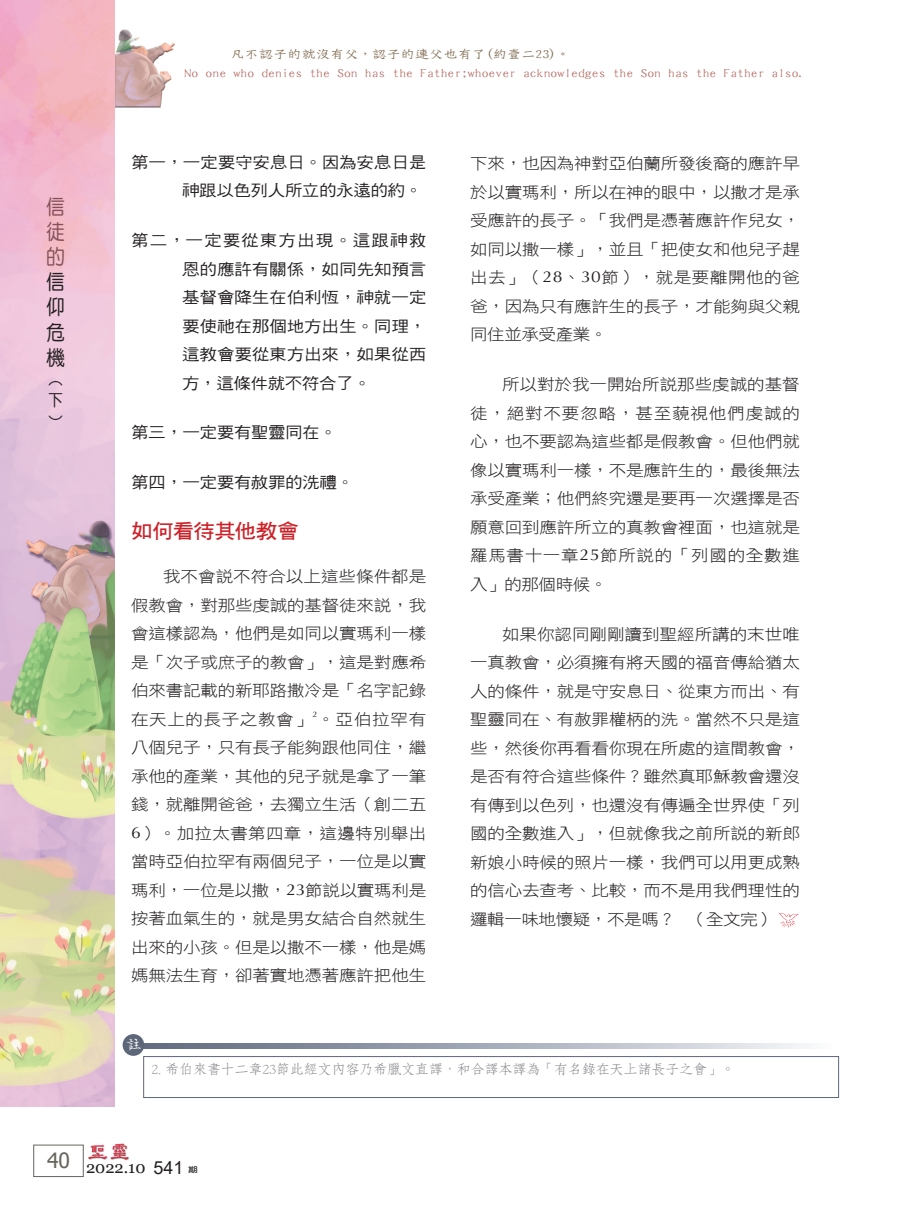
<style>
.page{position:relative;width:919px;height:1217px;background:#fff}
.page>*{position:absolute;margin:0;border:0;box-sizing:border-box;transform-origin:0 0}
.t1{font:21px/25.2px "DF Yuan W5 WIN BF";color:#231f20;text-align:justify;scale:.9 1}
.t2{font:21px/25.2px "DF Yuan W5 WIN BF";color:#845155;text-align:justify;scale:.9 1}
.t3{font:21px "Tahoma";color:#67655d}
.大標{font:20.25px "DF Hei W7 WIN BF";letter-spacing:-.04em;color:#cc2128;scale:1.08 1}
.t4{font:16.5px "Georgia";color:#231f20}
.t5{font:16.5px/19.8px "DF Yuan W5 WIN BF";color:#231f20;text-align:justify;scale:.9 1}
.t6{font:16.5px "DFWZ Ming W4 WIN BF";color:#fff}
.t7{font:15.75px/28.5px "DF Hei W3 WIN BF";letter-spacing:-.01em;color:#231f20;text-align:justify;scale:1.11 1}
.Normal點{font:15.75px/28.5px "DF Hei W5 WIN BF";letter-spacing:-.01em;color:#231f20;text-align:right;scale:1.11 1}
.t8{font:13.5px "DF Tie Xian W3 WIN BF";letter-spacing:-.045em;color:#b87169;scale:1.11 1}
.備註{font:13.5px "DF Fang Song W4 WIN BF";letter-spacing:-.025em;color:#7e7f82;scale:1.06 1}
.t9{font:13.5px "DF Tie Xian W3 WIN BF";letter-spacing:-.05em;color:#806b4f;scale:1.11 1}
.t10{font:7.5px "DF Hei W5 WIN BF";color:#57585a;scale:1.25 1}
.s1{font-family:"DF Hei W3 WIN BF"}
.s2{font-family:"Optima"}
.s3{font-family:"Arial";font-size:18px}
</style>
<div class="page">
<img style="left:88px;top:1143px;width:41px;height:18px">
<img style="left:115px;top:30px;width:60px;height:78px">
<img style="left:0;top:0;width:115px;height:1106px">
<div style="left:33px;top:1144px;width:51px;height:32px;border:1px solid #67655d"></div>
<svg style="left:779px;top:913px;width:19px;height:14px"></svg>
<div style="left:143px;top:1055px;width:695px;height:42px;border:1px solid #5e677a"></div>
<svg style="left:143px;top:1043px;width:662px;height:5px;background:#a4aab8"></svg>
<div style="left:123px;top:1033px;width:21px;height:22px;background:#5e677a;border-radius:50%"></div>
<h1 class="t2" style="left:46px;top:193px;width:22px">信徒的</h1>
<h1 class="t1" style="left:46px;top:269px;width:22px">信仰危機</h1>
<p class="t5" style="left:48px;top:370px;width:17px">（下）</p>
<p class="t9" style="left:230px;top:48px;width:308px">凡不認子的就沒有父，認子的連父也有了(約壹二23)。</p>
<p class="t8" style="left:184px;top:66px;width:561px">No one who denies the Son has the Father;whoever acknowledges the Son has the Father also.</p>
<p class="Normal點" style="left:131px;top:148px;width:267px">第一，一定要守安息日。因為安息日是神跟以色列人所立的永遠的約。</p>
<p class="Normal點" style="left:182px;top:226px;width:221px;text-align:justify;text-indent:-51px">第二，一定要從東方出現。這跟神救恩的應許有關係，如同先知預言基督會降生在伯利恆，神就一定要使祂在那個地方出生。同理，這教會要從東方出來，如果從西方，這條件就不符合了。</p>
<p class="Normal點" style="left:131px;top:418px;width:187px">第三，一定要有聖靈同在。</p>
<p class="Normal點" style="left:131px;top:468px;width:202px">第四，一定要有赦罪的洗禮<span class="s1">。</span></p>
<p class="大標" style="left:131px;top:520px;width:157px">如何看待其他教會</p>
<p class="t7" style="left:131px;top:562px;width:267px;text-indent:32px">我不會說不符合以上這些條件都是假教會，對那些虔誠的基督徒來說，我會這樣認為，他們是如同以實瑪利一樣是「次子或庶子的教會」，這是對應希伯來書記載的新耶路撒冷是「名字記錄在天上的長子之教會」<sup>2</sup>。亞伯拉罕有八個兒子，只有長子能夠跟他同住，繼承他的產業，其他的兒子就是拿了一筆錢，就離開爸爸，去獨立生活（創二五<span class="s2">6</span>）。加拉太書第四章，這邊特別舉出當時亞伯拉罕有兩個兒子，一位是以實瑪利，一位是以撒，<span class="s2">23</span>節說以實瑪利是按著血氣生的，就是男女結合自然就生出來的小孩。但是以撒不一樣，他是媽媽無法生育，卻著實地憑著應許把他生</p>
<p class="t6" style="left:126px;top:1035px;width:18px">註</p>
<p class="t7" style="left:470px;top:149px;width:298px">下來，也因為神對亞伯蘭所發後裔的應許早於以實瑪利，所以在神的眼中，以撒才是承受應許的長子。「我們是憑著應許作兒女，如同以撒一樣」，並且「把使女和他兒子趕出去」（<span class="s2">28</span>、<span class="s2">30</span>節），就是要離開他的爸爸，因為只有應許生的長子，才能夠與父親同住並承受產業。</p>
<p class="t7" style="left:470px;top:370px;width:298px;text-indent:32px">所以對於我一開始所說那些虔誠的基督徒，絕對不要忽略，甚至藐視他們虔誠的心，也不要認為這些都是假教會。但他們就像以實瑪利一樣，不是應許生的，最後無法承受產業；他們終究還是要再一次選擇是否願意回到應許所立的真教會裡面，也這就是羅馬書十一章<span class="s2">25</span>節所說的「列國的全數進入」的那個時候。</p>
<p class="t7" style="left:470px;top:619px;width:298px;text-indent:32px">如果你認同剛剛讀到聖經所講的末世唯一真教會，必須擁有將天國的福音傳給猶太人的條件，就是守安息日、從東方而出、有聖靈同在、有赦罪權柄的洗。當然不只是這些，然後你再看看你現在所處的這間教會，是否有符合這些條件？雖然真耶穌教會還沒有傳到以色列，也還沒有傳遍全世界使「列國的全數進入」，但就像我之前所說的新郎新娘小時候的照片一樣，我們可以用更成熟的信心去查考、比較，而不是用我們理性的邏輯一味地懷疑，不是嗎？ （全文完）</p>
<p class="備註" style="left:151px;top:1061px;width:552px">2.希伯來書十二章23節此經文內容乃希臘文直譯，和合譯本譯為「有名錄在天上諸長子之會」。</p>
<h1 class="t3" style="left:47px;top:1146px;width:24px">40</h1>
<p class="t4" style="left:86px;top:1156px;width:99px">2022.10 <span class="s3">541</span></p>
<p class="t10" style="left:188px;top:1165px;width:9px">期</p>
</div>
